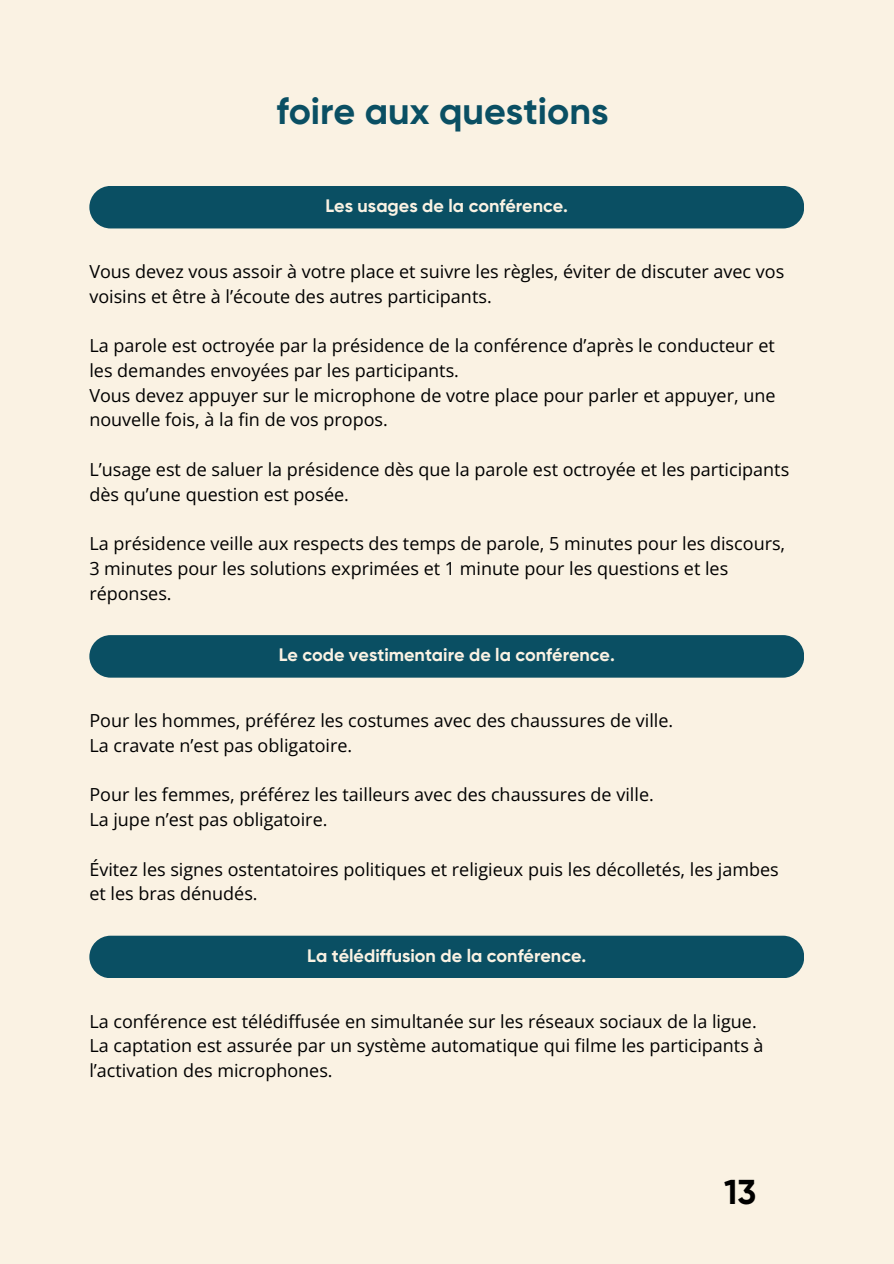
<style>
.page{position:relative;width:894px;height:1264px;background:#fff}
.page>*{position:absolute;margin:0;border:0;box-sizing:border-box;transform-origin:0 0}
.t1{font:700 37.5px "Gilroy";color:#0a4f63}
.t2{font:700 34.5px "Gilroy";color:#000}
.t3{font:18px/24.8px "Open Sans";color:#000}
.t4{font:700 18px "Gilroy";color:#faf2e3}
</style>
<div class="page">
<div style="left:0;top:0;width:893px;height:1263px;background:#faf2e3"></div>
<div style="left:89px;top:186px;width:715px;height:42px;background:#0a4f63;border-radius:21px"></div>
<div style="left:89px;top:635px;width:715px;height:42px;background:#0a4f63;border-radius:21px"></div>
<div style="left:89px;top:935px;width:715px;height:43px;background:#0a4f63;border-radius:21px"></div>
<p class="t1" style="left:276px;top:89px;width:333px">foire aux questions</p>
<h1 class="t4" style="left:325px;top:195px;width:244px">Les usages de la conférence.</h1>
<h2 class="t3" style="left:89px;top:258px;width:696px">Vous devez vous assoir à votre place et suivre les règles, éviter de discuter avec vos voisins et être à l’écoute des autres participants.</h2>
<p class="t3" style="left:89px;top:333px;width:686px">La parole est octroyée par la présidence de la conférence d’après le conducteur et les demandes envoyées par les participants.</p>
<p class="t3" style="left:89px;top:382px;width:687px">Vous devez appuyer sur le microphone de votre place pour parler et appuyer, une nouvelle fois, à la fin de vos propos.</p>
<p class="t3" style="left:89px;top:456px;width:701px">L’usage est de saluer la présidence dès que la parole est octroyée et les participants dès qu’une question est posée.</p>
<p class="t3" style="left:89px;top:531px;width:697px">La présidence veille aux respects des temps de parole, 5 minutes pour les discours,<br>3 minutes pour les solutions exprimées et 1 minute pour les questions et les réponses.</p>
<p class="t4" style="left:278px;top:644px;width:337px">Le code vestimentaire de la conférence.</p>
<h2 class="t3" style="left:89px;top:707px;width:585px">Pour les hommes, préférez les costumes avec des chaussures de ville.</h2>
<p class="t3" style="left:89px;top:732px;width:264px">La cravate n’est pas obligatoire.</p>
<p class="t3" style="left:89px;top:782px;width:566px">Pour les femmes, préférez les tailleurs avec des chaussures de ville.</p>
<p class="t3" style="left:89px;top:806px;width:239px">La jupe n’est pas obligatoire.</p>
<p class="t3" style="left:89px;top:856px;width:690px">Évitez les signes ostentatoires politiques et religieux puis les décolletés, les jambes</p>
<p class="t3" style="left:89px;top:881px;width:170px">et les bras dénudés.</p>
<p class="t4" style="left:307px;top:944px;width:280px">La télédiffusion de la conférence.</p>
<p class="t3" style="left:89px;top:1008px;width:668px">La conférence est télédiffusée en simultanée sur les réseaux sociaux de la ligue.</p>
<p class="t3" style="left:89px;top:1033px;width:675px">La captation est assurée par un système automatique qui filme les participants à l’activation des microphones.</p>
<h2 class="t2" style="left:723px;top:1171px;width:34px">13</h2>
</div>
